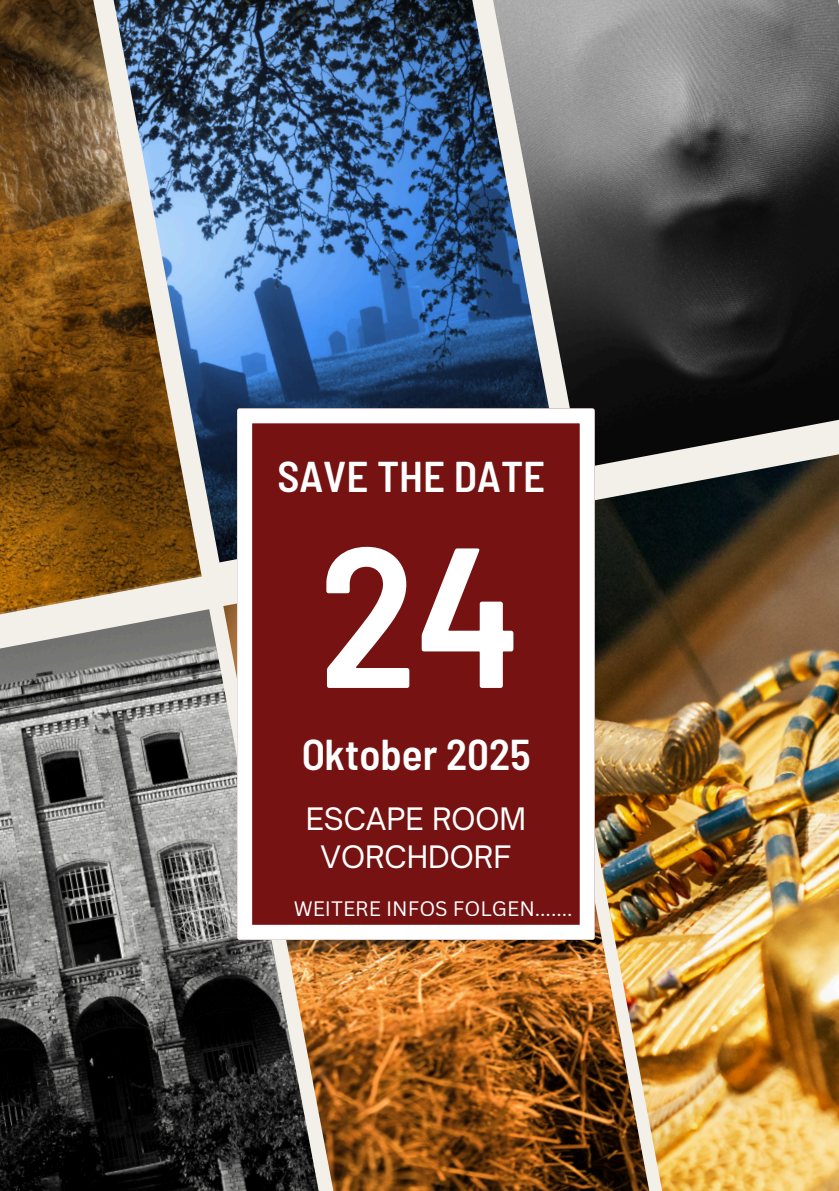
<style>
.page{position:relative;width:839px;height:1191px;background:#fff}
.page>*{position:absolute;margin:0;border:0;box-sizing:border-box;transform-origin:0 0}
.t1{font:600 semi-condensed 199.2px "Barlow";color:#fff}
.t2{font:600 semi-condensed 43px "Barlow";color:#fff}
.t3{font:29.6px/38.4px "Open Sauce One";color:#fff;text-align:center}
.t4{font:20.4px "Canva Sans";color:#fff}
</style>
<div class="page">
<img style="left:202px;top:0;width:274px;height:562px">
<img style="left:223px;top:549px;width:311px;height:642px">
<img style="left:0;top:0;width:202px;height:609px">
<img style="left:0;top:609px;width:330px;height:582px">
<img style="left:476px;top:0;width:362px;height:449px">
<img style="left:534px;top:449px;width:304px;height:742px">
<svg style="left:237px;top:408px;width:357px;height:532px;background:#883131"></svg>
<h2 class="t2" style="left:277px;top:449px;width:269px">SAVE THE DATE</h2>
<h1 class="t1" style="left:319px;top:489px;width:203px">24</h1>
<h2 class="t2" style="left:301px;top:727px;width:231px">Oktober 2025</h2>
<h3 class="t3" style="left:305px;top:799px;width:222px">ESCAPE ROOM<br>VORCHDORF</h3>
<p class="t4" style="left:293px;top:894px;width:280px">WEITERE INFOS FOLGEN.......</p>
</div>
